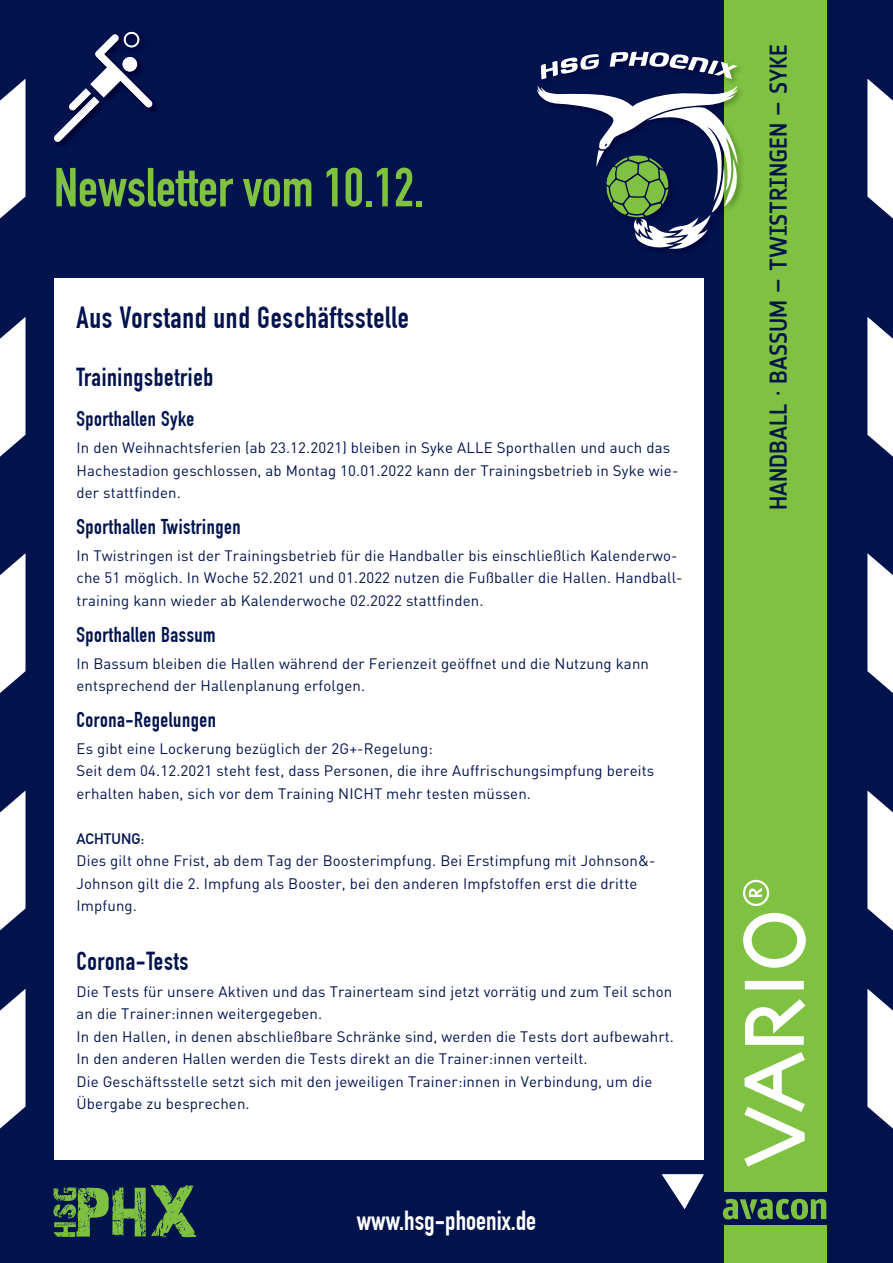
<style>
.page{position:relative;width:893px;height:1263px;background:#00134d}
.page>*{position:absolute;margin:0;border:0;box-sizing:border-box;transform-origin:0 0}
.t1{font:700 54px "DIN Condensed";color:#7fc241}
.t2{font:700 30px "DIN Condensed";letter-spacing:.025em;color:#00134d}
.t3{font:700 27px "DIN Condensed";color:#fff}
.t4{font:700 25.5px "DIN Condensed";letter-spacing:.025em;color:#00134d}
.t5{font:500 24px "Notes Soft";color:#001547}
.t6{font:700 21px "DIN Condensed";letter-spacing:.025em;color:#00134d}
.t7{font:15px/22.5px "DIN";letter-spacing:.01em;color:#00134d}
.t8{font:15px "DIN Mittelschrift Std";letter-spacing:.01em;color:#00134d}
</style>
<div class="page">
<svg style="left:53px;top:1185px;width:143px;height:52px"></svg>
<div style="left:724px;top:0;width:102px;height:1046px;background:#7fc241"></div>
<div style="left:724px;top:1037px;width:102px;height:154px;background:#7fc241"></div>
<div style="left:724px;top:1225px;width:102px;height:38px;background:#7fc241"></div>
<div style="left:54px;top:279px;width:650px;height:881px;background:#fff"></div>
<svg style="left:723px;top:1199px;width:103px;height:20px"></svg>
<svg style="left:745px;top:981px;width:59px;height:8px"></svg>
<svg style="left:744px;top:1052px;width:61px;height:114px"></svg>
<svg style="left:743px;top:913px;width:63px;height:55px"></svg>
<svg style="left:745px;top:999px;width:60px;height:46px"></svg>
<svg style="left:743px;top:880px;width:26px;height:26px"></svg>
<img style="left:152px;top:101px;width:4px;height:10px">
<svg style="left:54px;top:32px;width:98px;height:110px"></svg>
<svg style="left:537px;top:85px;width:202px;height:165px"></svg>
<svg style="left:541px;top:54px;width:58px;height:25px"></svg>
<svg style="left:610px;top:51px;width:127px;height:28px"></svg>
<svg style="left:0;top:317px;width:26px;height:140px;background:#d2d6e0"></svg>
<svg style="left:867px;top:317px;width:26px;height:140px;background:#d2d6e0"></svg>
<svg style="left:0;top:79px;width:26px;height:140px;background:#d2d6e0"></svg>
<svg style="left:867px;top:79px;width:26px;height:140px;background:#d2d6e0"></svg>
<svg style="left:0;top:553px;width:26px;height:140px;background:#d2d6e0"></svg>
<svg style="left:867px;top:553px;width:26px;height:140px;background:#d2d6e0"></svg>
<svg style="left:0;top:989px;width:26px;height:140px;background:#d2d6e0"></svg>
<svg style="left:867px;top:989px;width:26px;height:140px;background:#d2d6e0"></svg>
<svg style="left:0;top:790px;width:26px;height:141px"></svg>
<svg style="left:867px;top:790px;width:26px;height:141px"></svg>
<svg style="left:662px;top:1174px;width:42px;height:35px"></svg>
<h1 class="t1" style="left:54px;top:156px;width:372px">Newsletter vom 10.12.</h1>
<h2 class="t2" style="left:77px;top:299px;width:334px">Aus Vorstand und Geschäftsstelle</h2>
<h3 class="t4" style="left:77px;top:362px;width:138px">Trainingsbetrieb</h3>
<h3 class="t6" style="left:77px;top:407px;width:119px">Sporthallen Syke</h3>
<p class="t7" style="left:77px;top:436px;width:603px">In den Weihnachtsferien (ab 23.12.2021) bleiben in Syke ALLE Sporthallen und auch das<br>Hachestadion geschlossen, ab Montag 10.01.2022 kann der Trainingsbetrieb in Syke wie&shy;der stattfinden.</p>
<h3 class="t6" style="left:77px;top:514px;width:166px">Sporthallen Twistringen</h3>
<p class="t7" style="left:77px;top:544px;width:608px">In Twistringen ist der Trainingsbetrieb für die Handballer bis einschließlich Kalenderwo&shy;che 51 möglich. In Woche 52.2021 und 01.2022 nutzen die Fußballer die Hallen. Handball&shy;training kann wieder ab Kalenderwoche 02.2022 stattfinden.</p>
<h3 class="t6" style="left:77px;top:622px;width:141px">Sporthallen Bassum</h3>
<p class="t7" style="left:77px;top:652px;width:574px">In Bassum bleiben die Hallen während der Ferienzeit geöffnet und die Nutzung kann entsprechend der Hallenplanung erfolgen.</p>
<h3 class="t6" style="left:77px;top:707px;width:141px">Corona-Regelungen</h3>
<p class="t7" style="left:77px;top:737px;width:579px">Es gibt eine Lockerung bezüglich der 2G+-Regelung:<br>Seit dem 04.12.2021 steht fest, dass Personen, die ihre Auffrischungsimpfung bereits erhalten haben, sich vor dem Training NICHT mehr testen müssen.</p>
<p class="t8" style="left:77px;top:830px;width:69px">ACHTUNG:</p>
<p class="t7" style="left:77px;top:849px;width:581px">Dies gilt ohne Frist, ab dem Tag der Boosterimpfung. Bei Erstimpfung mit Johnson&amp;-<br>Johnson gilt die 2. Impfung als Booster, bei den anderen Impfstoffen erst die dritte<br>Impfung.</p>
<h3 class="t4" style="left:77px;top:946px;width:113px">Corona-Tests</h3>
<p class="t7" style="left:77px;top:980px;width:599px">Die Tests für unsere Aktiven und das Trainerteam sind jetzt vorrätig und zum Teil schon an die Trainer:innen weitergegeben.<br>In den Hallen, in denen abschließbare Schränke sind, werden die Tests dort aufbewahrt.<br>In den anderen Hallen werden die Tests direkt an die Trainer:innen verteilt.<br>Die Geschäftsstelle setzt sich mit den jeweiligen Trainer:innen in Verbindung, um die Übergabe zu besprechen.</p>
<h3 class="t3" style="left:357px;top:1205px;width:181px">www.hsg-phoenix.de</h3>
<h3 class="t5" style="left:765px;top:510px;width:467px;rotate:-90deg">HANDBALL · BASSUM – TWISTRINGEN – SYKE</h3>
</div>
